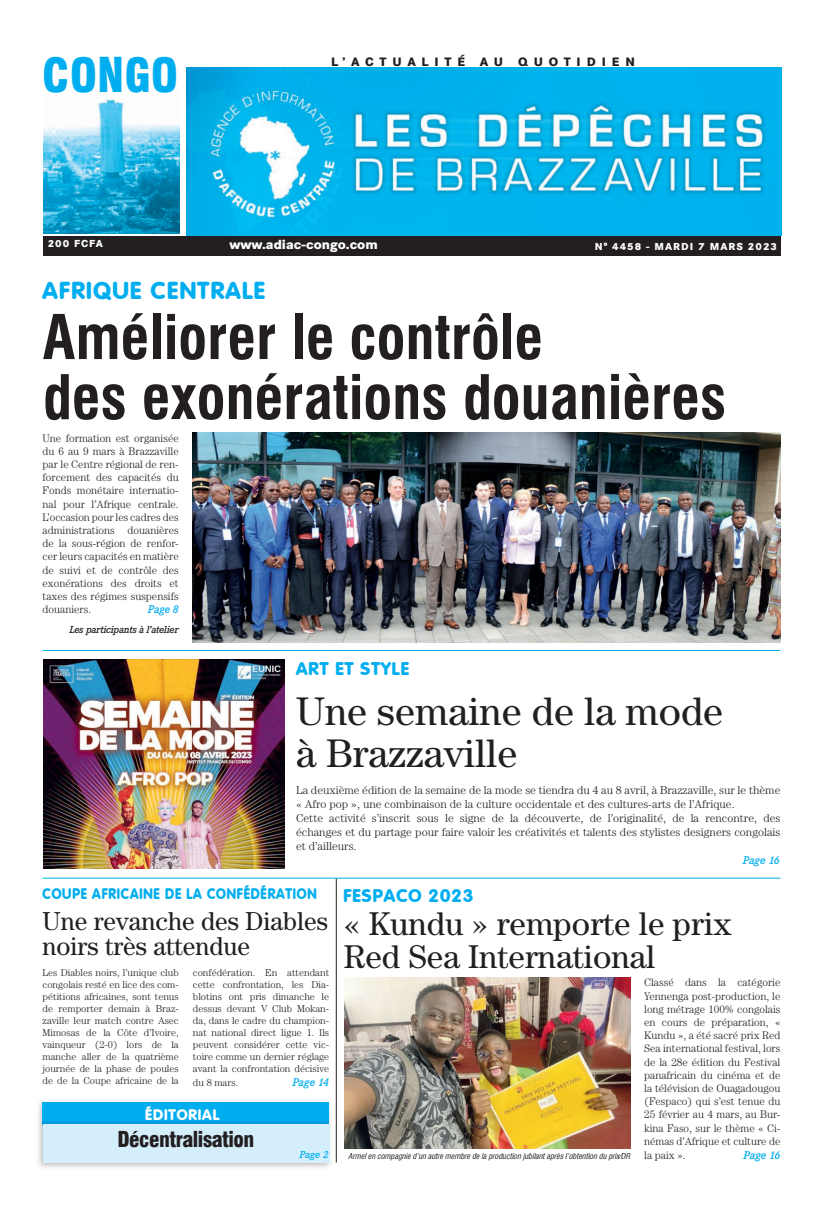
<style>
.page{position:relative;width:823px;height:1205px;background:#fff}
.page>*{position:absolute;margin:0;border:0;box-sizing:border-box;transform-origin:0 0}
.t1{font:700 60px/60px "Corporate Condensed";color:#231f20}
.t2{font:900 46px "Corporate Condensed";color:#00aeef}
.t3{font:40px/42px "Century";color:#231f20}
.t4{font:33px/33px "Century";color:#231f20}
.t5{font:26px/25px "Century";color:#231f20}
.t6{font:800 24px "Corporate Rounded";letter-spacing:.06em;color:#00aeef}
.t7{font:900 21px "Corporate Condensed";letter-spacing:-.025em;color:#231f20}
.t8{font:800 18px "Corporate Rounded";letter-spacing:.06em;color:#00aeef}
.t9{font:800 15px "Corporate Rounded";letter-spacing:.06em;color:#00aeef;scale:.9 1}
.t10{font:800 15px "Corporate Rounded";letter-spacing:.06em;color:#fff}
.t11{font:800 13px "Corporate SBQ";color:#fff}
.t12{font:800 12px "Corporate SBQ";letter-spacing:.485em;color:#231f20}
.t13{font:300 11.5px/14px "Century";color:#231f20}
.t14{font:300 11px/13.2px "Century";color:#231f20;text-align:justify}
.t15{font:italic 500 11px "Corporate EBQ";color:#00aeef}
.t16{font:300 10px/12px "Century";color:#231f20;text-align:justify}
.t17{font:800 10px "Corporate SBQ";letter-spacing:.1em;color:#fff}
.t18{font:italic 500 10px "Corporate EBQ";letter-spacing:-.025em;color:#231f20}
.t19{font:italic 500 10px "Corporate EBQ";color:#00aeef}
.t20{font:italic 8px "Corporate Condensed";color:#231f20}
</style>
<div class="page">
<div style="left:43px;top:236px;width:737px;height:19px;background:#231f20"></div>
<img style="left:43px;top:98px;width:136px;height:135px">
<img style="left:186px;top:67px;width:594px;height:169px">
<hr style="left:43px;top:650px;width:737px;height:1px;background:#00b3ef">
<img style="left:193px;top:433px;width:587px;height:209px">
<img style="left:43px;top:659px;width:241px;height:210px">
<hr style="left:43px;top:877px;width:737px;height:1px;background:#00b3ef">
<img style="left:344px;top:977px;width:286px;height:171px">
<img style="left:38px;top:1101px;width:293px;height:20px">
<div style="left:43px;top:1102px;width:285px;height:22px;background:#00aeef"></div>
<img style="left:38px;top:1132px;width:293px;height:36px">
<img style="left:38px;top:1121px;width:293px;height:11px">
<img style="left:43px;top:1121px;width:285px;height:3px">
<div style="left:43px;top:1124px;width:286px;height:38px;background:#d4effb"></div>
<hr style="left:335px;top:878px;width:1px;height:284px;background:#231f20">
<h2 class="t2" style="left:42px;top:48px;width:137px">CONGO</h2>
<p class="t12" style="left:331px;top:54px;width:305px">L’ACTUALITÉ AU QUOTIDIEN</p>
<p class="t11" style="left:229px;top:236px;width:150px">www.adiac-congo.com</p>
<p class="t17" style="left:594px;top:240px;width:184px">N° 4458 - MARDI 7 MARS 2023</p>
<h3 class="t6" style="left:43px;top:276px;width:224px">AFRIQUE CENTRALE</h3>
<h1 class="t1" style="left:43px;top:307px;width:684px">Améliorer le contrôle<br>des exonérations douanières</h1>
<p class="t14" style="left:43px;top:431px;width:138px">Une formation est organisée du 6 au 9 mars à Brazzaville par le Centre régional de ren&shy;forcement des capacités du Fonds monétaire internatio&shy;nal pour l’Afrique centrale.<br>L’occasion pour les cadres des administrations douanières de la sous-région de renfor&shy;cer leurs capacités en matière de suivi et de contrôle des exonérations des droits et taxes des régimes suspensifs douaniers.</p>
<p class="t17" style="left:48px;top:237px;width:57px">200 FCFA</p>
<p class="t15" style="left:148px;top:603px;width:32px">Page 8</p>
<p class="t18" style="left:69px;top:624px;width:111px">Les participants à l’atelier</p>
<h3 class="t8" style="left:296px;top:657px;width:114px">ART ET STYLE</h3>
<h3 class="t3" style="left:296px;top:690px;width:428px">Une semaine de la mode à Brazzaville</h3>
<p class="t13" style="left:296px;top:782px;width:485px">La deuxième édition de la semaine de la mode se tiendra du 4 au 8 avril, à Brazzaville, sur le thème « Afro pop », une combinaison de la culture occidentale et des cultures-arts de l’Afrique.<br>Cette activité s’inscrit sous le signe de la découverte, de l’originalité, de la rencontre, des échanges et du partage pour faire valoir les créativités et talents des stylistes designers congolais et d’ailleurs.</p>
<p class="t15" style="left:742px;top:853px;width:38px">Page 16</p>
<h3 class="t8" style="left:343px;top:885px;width:131px">FESPACO 2023</h3>
<h3 class="t4" style="left:343px;top:906px;width:389px">« Kundu » remporte le prix<br>Red Sea International</h3>
<p class="t14" style="left:643px;top:976px;width:138px">Classé dans la catégorie Yennenga post-production, le long métrage 100% congolais en cours de préparation, « Kundu », a été sacré prix Red Sea international festival, lors de la 28e édition du Festival panafricain du cinéma et de la télévision de Ouagadougou (Fespaco) qui s’est tenue du 25 février au 4 mars, au Bur&shy;kina Faso, sur le thème « Ci&shy;némas d’Afrique et culture de</p>
<p class="t20" style="left:348px;top:1151px;width:283px">Armel en compagnie d’un autre membre de la production jubilant après l’obtention du prix/DR</p>
<p class="t14" style="left:643px;top:1148px;width:43px">la paix ».</p>
<p class="t15" style="left:743px;top:1148px;width:38px">Page 16</p>
<h3 class="t9" style="left:43px;top:885px;width:306px">COUPE AFRICAINE DE LA CONFÉDÉRATION</h3>
<h3 class="t5" style="left:43px;top:908px;width:287px">Une revanche des Diables noirs très attendue</h3>
<p class="t16" style="left:43px;top:966px;width:138px">Les Diables noirs, l’unique club congolais resté en lice des com&shy;pétitions africaines, sont tenus de remporter demain à Braz&shy;zaville leur match contre Asec Mimosas de la Côte d’Ivoire, vainqueur (2-0) lors de la manche aller de la quatrième journée de la phase de poules de de la Coupe africaine de la</p>
<p class="t16" style="left:193px;top:966px;width:138px">confédération. En attendant cette confrontation, les Dia&shy;blotins ont pris dimanche le dessus devant V Club Mokan&shy;da, dans le cadre du champion&shy;nat national direct ligue 1. Ils peuvent considérer cette vic&shy;toire comme un dernier réglage avant la confrontation décisive</p>
<p class="t16" style="left:193px;top:1076px;width:47px">du 8 mars.</p>
<p class="t15" style="left:292px;top:1075px;width:38px">Page 14</p>
<h3 class="t10" style="left:145px;top:1106px;width:75px">ÉDITORIAL</h3>
<h3 class="t7" style="left:117px;top:1127px;width:138px">Décentralisation</h3>
<p class="t19" style="left:299px;top:1149px;width:30px">Page 2</p>
</div>
